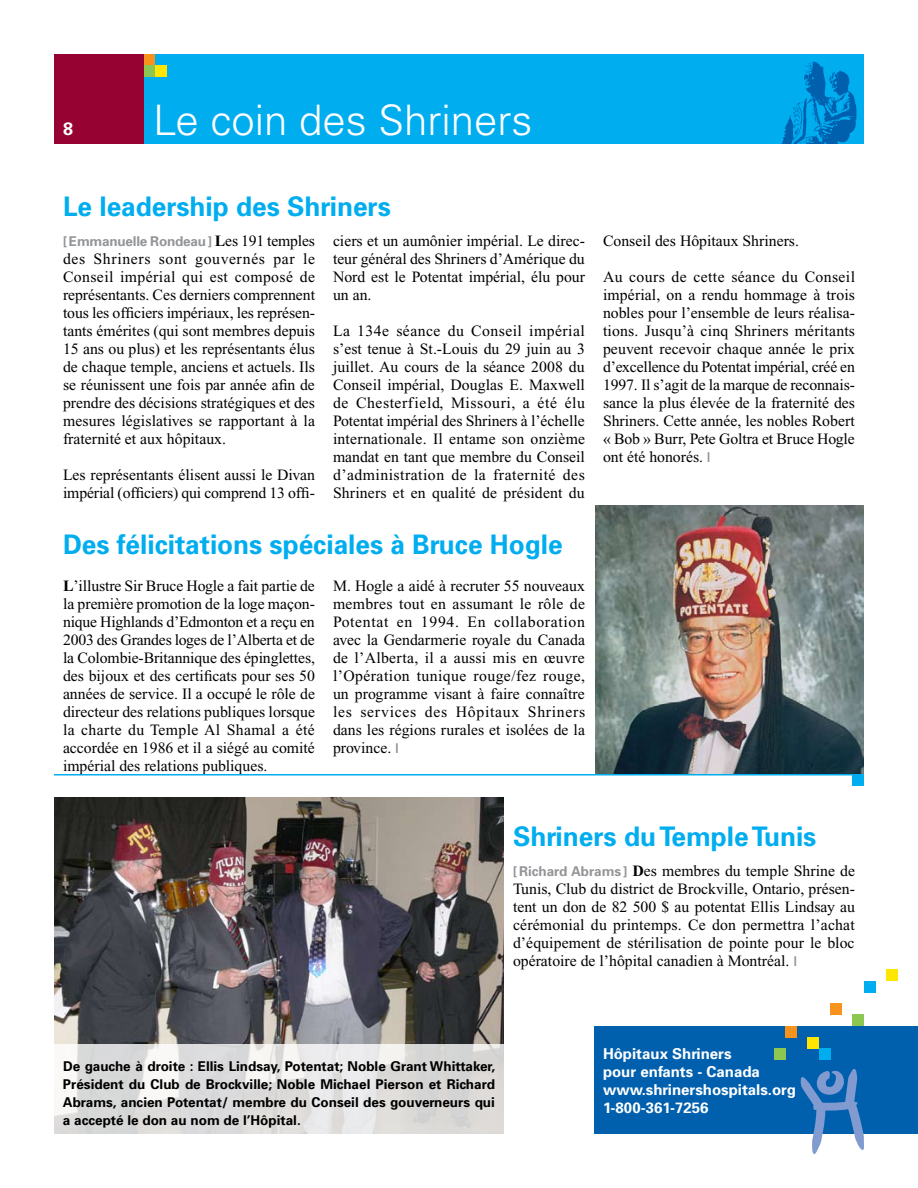
<style>
.page{position:relative;width:918px;height:1188px;background:#fff}
.page>*{position:absolute;margin:0;border:0;box-sizing:border-box;transform-origin:0 0}
.t1{font:300 42px "Univers";color:#fff}
.t2{font:700 27px "Univers";color:#00adef}
.t3{font:15.75px/18px "Times New Roman";color:#000;text-align:justify}
.t4{font:700 15px/18px "Univers";color:#fff}
.t5{font:700 13.5px/18px "Univers";color:#000;text-align:justify}
.t6{font:700 13.5px "Univers";letter-spacing:-.015em;color:#939598}
.s1{font-family:"Times New Roman";font-size:15.75px;color:#000}
.s2{font-family:"Times New Roman";font-weight:400;font-size:15.75px;color:#000}
.s3{font-weight:700}
.s4{font-family:"Univers";font-weight:700;font-size:13.5px;color:#939598}
</style>
<div class="page">
<div style="left:144px;top:54px;width:720px;height:90px;background:#00adef"></div>
<img style="left:782px;top:61px;width:75px;height:83px">
<img style="left:54px;top:798px;width:450px;height:246px">
<img style="left:595px;top:506px;width:269px;height:268px">
<svg style="left:54px;top:1044px;width:450px;height:90px;fill:#dddbdb"></svg>
<div style="left:594px;top:1026px;width:324px;height:108px;background:#0060ae"></div>
<svg style="left:800px;top:1069px;width:64px;height:85px"></svg>
<div style="left:785px;top:1026px;width:11px;height:11px;background:#f7931d"></div>
<div style="left:830px;top:1004px;width:12px;height:11px;background:#f7931d"></div>
<div style="left:864px;top:981px;width:11px;height:11px;background:#00adef"></div>
<div style="left:819px;top:1048px;width:11px;height:12px;background:#00adef"></div>
<div style="left:774px;top:1048px;width:11px;height:12px;background:#8bc751"></div>
<div style="left:808px;top:1037px;width:11px;height:11px;background:#ffe600"></div>
<div style="left:853px;top:1015px;width:11px;height:11px;background:#8bc751"></div>
<div style="left:886px;top:970px;width:12px;height:11px;background:#ffe600"></div>
<hr style="left:54px;top:774px;width:810px;height:2px;background:#00adef">
<div style="left:853px;top:774px;width:11px;height:11px;background:#00adef"></div>
<div style="left:54px;top:54px;width:90px;height:90px;background:#960332"></div>
<div style="left:144px;top:54px;width:11px;height:11px;background:#f7931d"></div>
<div style="left:144px;top:65px;width:11px;height:11px;background:#8bc751"></div>
<div style="left:155px;top:65px;width:11px;height:11px;background:#ffe600"></div>
<h1 class="t1" style="left:153px;top:95px;width:381px">Le coin des Shriners</h1>
<h2 class="t2" style="left:63px;top:189px;width:329px">Le leadership des Shriners</h2>
<p class="t6" style="left:63px;top:233px;width:254px">[ Emmanuelle Rondeau ] <span class="s1">L</span><span class="s2">es 191 temples</span></p>
<p class="t3" style="left:63px;top:250px;width:254px">des Shriners sont gouvernés par le Conseil impérial qui est composé de représentants. Ces derniers comprennent tous les officiers impériaux, les représen&shy;tants émérites (qui sont membres depuis 15 ans ou plus) et les représentants élus de chaque temple, anciens et actuels. Ils se réunissent une fois par année afin de prendre des décisions stratégiques et des mesures législatives se rapportant à la fraternité et aux hôpitaux.</p>
<p class="t3" style="left:63px;top:466px;width:254px">Les représentants élisent aussi le Divan impérial (officiers) qui comprend 13 offi-</p>
<p class="t3" style="left:333px;top:232px;width:254px">ciers et un aumônier impérial. Le direc&shy;teur général des Shriners d’Amérique du Nord est le Potentat impérial, élu pour un an.</p>
<p class="t3" style="left:333px;top:322px;width:254px">La 134e séance du Conseil impérial s’est tenue à St.-Louis du 29 juin au 3 juillet. Au cours de la séance 2008 du Conseil impérial, Douglas E. Maxwell de Chesterfield, Missouri, a été élu Potentat impérial des Shriners à l’échelle internationale. Il entame son onzième mandat en tant que membre du Conseil d’administration de la fraternité des Shriners et en qualité de président du</p>
<h2 class="t2" style="left:63px;top:527px;width:501px">Des félicitations spéciales à Bruce Hogle</h2>
<p class="t3" style="left:63px;top:576px;width:254px"><span class="s3">L</span>’illustre Sir Bruce Hogle a fait partie de la première promotion de la loge maçon&shy;nique Highlands d’Edmonton et a reçu en 2003 des Grandes loges de l’Alberta et de la Colombie-Britannique des épinglettes, des bijoux et des certificats pour ses 50 années de service. Il a occupé le rôle de directeur des relations publiques lorsque la charte du Temple Al Shamal a été accordée en 1986 et il a siégé au comité impérial des relations publiques.</p>
<p class="t3" style="left:333px;top:576px;width:254px">M. Hogle a aidé à recruter 55 nouveaux membres tout en assumant le rôle de Potentat en 1994. En collaboration avec la Gendarmerie royale du Canada de l’Alberta, il a aussi mis en œuvre l’Opération tunique rouge/fez rouge, un programme visant à faire connaître les services des Hôpitaux Shriners dans les régions rurales et isolées de la province. <span class="s4">|</span></p>
<p class="t3" style="left:603px;top:232px;width:197px">Conseil des Hôpitaux Shriners.</p>
<p class="t3" style="left:603px;top:268px;width:254px">Au cours de cette séance du Conseil impérial, on a rendu hommage à trois nobles pour l’ensemble de leurs réalisa&shy;tions. Jusqu’à cinq Shriners méritants peuvent recevoir chaque année le prix d’excellence du Potentat impérial, créé en 1997. Il s’agit de la marque de reconnais&shy;sance la plus élevée de la fraternité des Shriners. Cette année, les nobles Robert « Bob » Burr, Pete Goltra et Bruce Hogle ont été honorés. <span class="s4">|</span></p>
<h2 class="t2" style="left:513px;top:819px;width:305px">Shriners duTempleTunis</h2>
<p class="t3" style="left:513px;top:862px;width:344px"><span class="s4">[ Richard Abrams ]</span> <span class="s3">D</span>es membres du temple Shrine de Tunis, Club du district de Brockville, Ontario, présen&shy;tent un don de 82 500 $ au potentat Ellis Lindsay au cérémonial du printemps. Ce don permettra l’achat d’équipement de stérilisation de pointe pour le bloc opératoire de l’hôpital canadien à Montréal. <span class="s4">|</span></p>
<p class="t5" style="left:63px;top:1057px;width:434px">De gauche à droite : Ellis Lindsay, Potentat; Noble Grant Whittaker, Président du Club de Brockville; Noble Michael Pierson et Richard Abrams, ancien Potentat/ membre du Conseil des gouverneurs qui a accepté le don au nom de l’Hôpital.</p>
<p class="t4" style="left:603px;top:1044px;width:194px">Hôpitaux Shriners<br>pour enfants - Canada www.shrinershospitals.org<br>1-800-361-7256</p>
</div>
